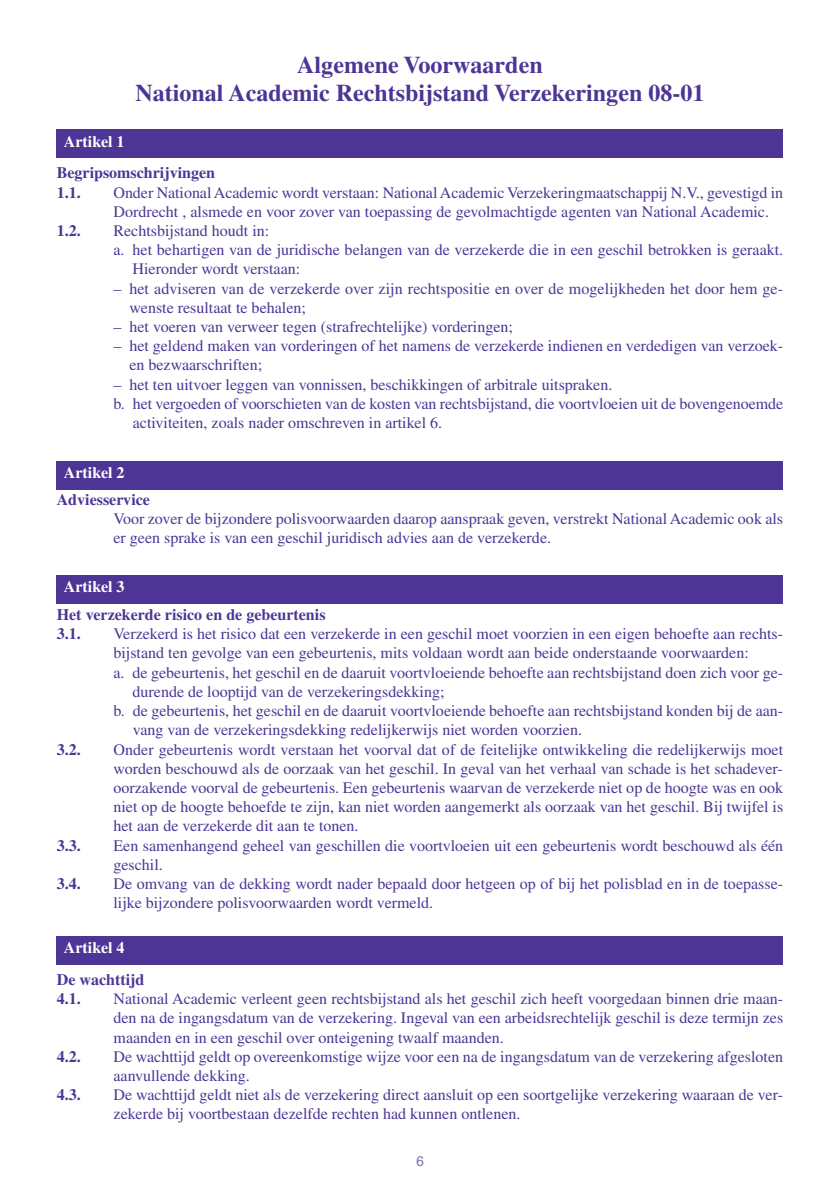
<style>
.page{position:relative;width:840px;height:1191px;background:#fff}
.page>*{position:absolute;margin:0;border:0;box-sizing:border-box;transform-origin:0 0}
.t1{font:700 24px/28.4px "Times LT Std";color:#4d3595;text-align:center}
.t2{font:16px/19.2px "Times LT Std";color:#4d3595}
.t3{font:700 16px/19.2px "Times LT Std";color:#4d3595}
.t4{font:700 16px "Times LT Std";color:#fff}
.t5{font:14px "Univers LT Std";color:#8575b5}
</style>
<div class="page">
<div style="left:57px;top:130px;width:725px;height:28px;background:#4d3595"></div>
<div style="left:57px;top:461px;width:725px;height:28px;background:#4d3595"></div>
<div style="left:57px;top:575px;width:725px;height:28px;background:#4d3595"></div>
<div style="left:57px;top:936px;width:725px;height:28px;background:#4d3595"></div>
<p class="t4" style="left:64px;top:136px;width:62px">Artikel 1</p>
<h1 class="t1" style="left:135px;top:53px;width:570px">Algemene Voorwaarden<br>National Academic Rechtsbijstand Verzekeringen 08-01</h1>
<p class="t3" style="left:57px;top:165px;width:160px">Begripsomschrijvingen<br>1.1.</p>
<p class="t2" style="left:113px;top:184px;width:670px">Onder National Academic wordt verstaan: National Academic Verzekeringmaatschappij N.V., gevestigd in<br>Dordrecht , alsmede en voor zover van toepassing de gevolmachtigde agenten van National Academic.</p>
<p class="t3" style="left:57px;top:222px;width:25px">1.2.</p>
<p class="t2" style="left:113px;top:223px;width:157px">Rechtsbijstand houdt in:</p>
<p class="t2" style="left:113px;top:242px;width:671px">a. het behartigen van de juridische belangen van de verzekerde die in een geschil betrokken is geraakt.</p>
<p class="t2" style="left:132px;top:261px;width:169px">Hieronder wordt verstaan:</p>
<p class="t2" style="left:129px;top:280px;width:655px;text-indent:-16px">– het adviseren van de verzekerde over zijn rechtspositie en over de mogelijkheden het door hem ge&shy;wenste resultaat te behalen;</p>
<p class="t2" style="left:113px;top:319px;width:401px">– het voeren van verweer tegen (strafrechtelijke) vorderingen;</p>
<p class="t2" style="left:129px;top:338px;width:655px;text-indent:-16px">– het geldend maken van vorderingen of het namens de verzekerde indienen en verdedigen van verzoek&shy;en bezwaarschriften;</p>
<p class="t2" style="left:113px;top:376px;width:500px">– het ten uitvoer leggen van vonnissen, beschikkingen of arbitrale uitspraken.</p>
<p class="t2" style="left:113px;top:395px;width:670px">b. het vergoeden of voorschieten van de kosten van rechtsbijstand, die voortvloeien uit de bovengenoemde</p>
<p class="t2" style="left:133px;top:415px;width:310px">activiteiten, zoals nader omschreven in artikel 6.</p>
<p class="t4" style="left:64px;top:467px;width:62px">Artikel 2</p>
<p class="t3" style="left:57px;top:491px;width:95px">Adviesservice</p>
<p class="t2" style="left:113px;top:511px;width:670px">Voor zover de bijzondere polisvoorwaarden daarop aanspraak geven, verstrekt National Academic ook als er geen sprake is van een geschil juridisch advies aan de verzekerde.</p>
<p class="t4" style="left:64px;top:581px;width:62px">Artikel 3</p>
<p class="t3" style="left:57px;top:606px;width:270px">Het verzekerde risico en de gebeurtenis<br>3.1.</p>
<p class="t2" style="left:113px;top:626px;width:670px">Verzekerd is het risico dat een verzekerde in een geschil moet voorzien in een eigen behoefte aan rechts-</p>
<p class="t2" style="left:113px;top:645px;width:636px">bijstand ten gevolge van een gebeurtenis, mits voldaan wordt aan beide onderstaande voorwaarden:</p>
<p class="t2" style="left:113px;top:664px;width:670px">a. de gebeurtenis, het geschil en de daaruit voortvloeiende behoefte aan rechtsbijstand doen zich voor ge-</p>
<p class="t2" style="left:132px;top:683px;width:313px">durende de looptijd van de verzekeringsdekking;</p>
<p class="t2" style="left:113px;top:703px;width:671px">b. de gebeurtenis, het geschil en de daaruit voortvloeiende behoefte aan rechtsbijstand konden bij de aan-</p>
<p class="t2" style="left:133px;top:722px;width:450px">vang van de verzekeringsdekking redelijkerwijs niet worden voorzien.</p>
<p class="t3" style="left:57px;top:741px;width:25px">3.2.</p>
<p class="t2" style="left:113px;top:741px;width:671px;text-align:justify">Onder gebeurtenis wordt verstaan het voorval dat of de feitelijke ontwikkeling die redelijkerwijs moet worden beschouwd als de oorzaak van het geschil. In geval van het verhaal van schade is het schadever&shy;oorzakende voorval de gebeurtenis. Een gebeurtenis waarvan de verzekerde niet op de hoogte was en ook niet op de hoogte behoefde te zijn, kan niet worden aangemerkt als oorzaak van het geschil. Bij twijfel is het aan de verzekerde dit aan te tonen.</p>
<p class="t3" style="left:57px;top:837px;width:26px">3.3.</p>
<p class="t2" style="left:113px;top:837px;width:671px">Een samenhangend geheel van geschillen die voortvloeien uit een gebeurtenis wordt beschouwd als één geschil.</p>
<p class="t3" style="left:57px;top:875px;width:26px">3.4.</p>
<p class="t2" style="left:113px;top:875px;width:670px">De omvang van de dekking wordt nader bepaald door hetgeen op of bij het polisblad en in de toepasse&shy;lijke bijzondere polisvoorwaarden wordt vermeld.</p>
<p class="t4" style="left:64px;top:942px;width:62px">Artikel 4</p>
<p class="t3" style="left:57px;top:971px;width:89px">De wachttijd<br>4.1.</p>
<p class="t2" style="left:113px;top:991px;width:670px;text-align:justify">National Academic verleent geen rechtsbijstand als het geschil zich heeft voorgedaan binnen drie maan&shy;den na de ingangsdatum van de verzekering. Ingeval van een arbeidsrechtelijk geschil is deze termijn zes maanden en in een geschil over onteigening twaalf maanden.</p>
<p class="t3" style="left:57px;top:1048px;width:25px">4.2.</p>
<p class="t2" style="left:113px;top:1048px;width:670px">De wachttijd geldt op overeenkomstige wijze voor een na de ingangsdatum van de verzekering afgesloten aanvullende dekking.</p>
<p class="t3" style="left:57px;top:1086px;width:25px">4.3.</p>
<p class="t2" style="left:113px;top:1087px;width:670px">De wachttijd geldt niet als de verzekering direct aansluit op een soortgelijke verzekering waaraan de ver&shy;zekerde bij voortbestaan dezelfde rechten had kunnen ontlenen.</p>
<p class="t5" style="left:416px;top:1155px;width:9px">6</p>
</div>
